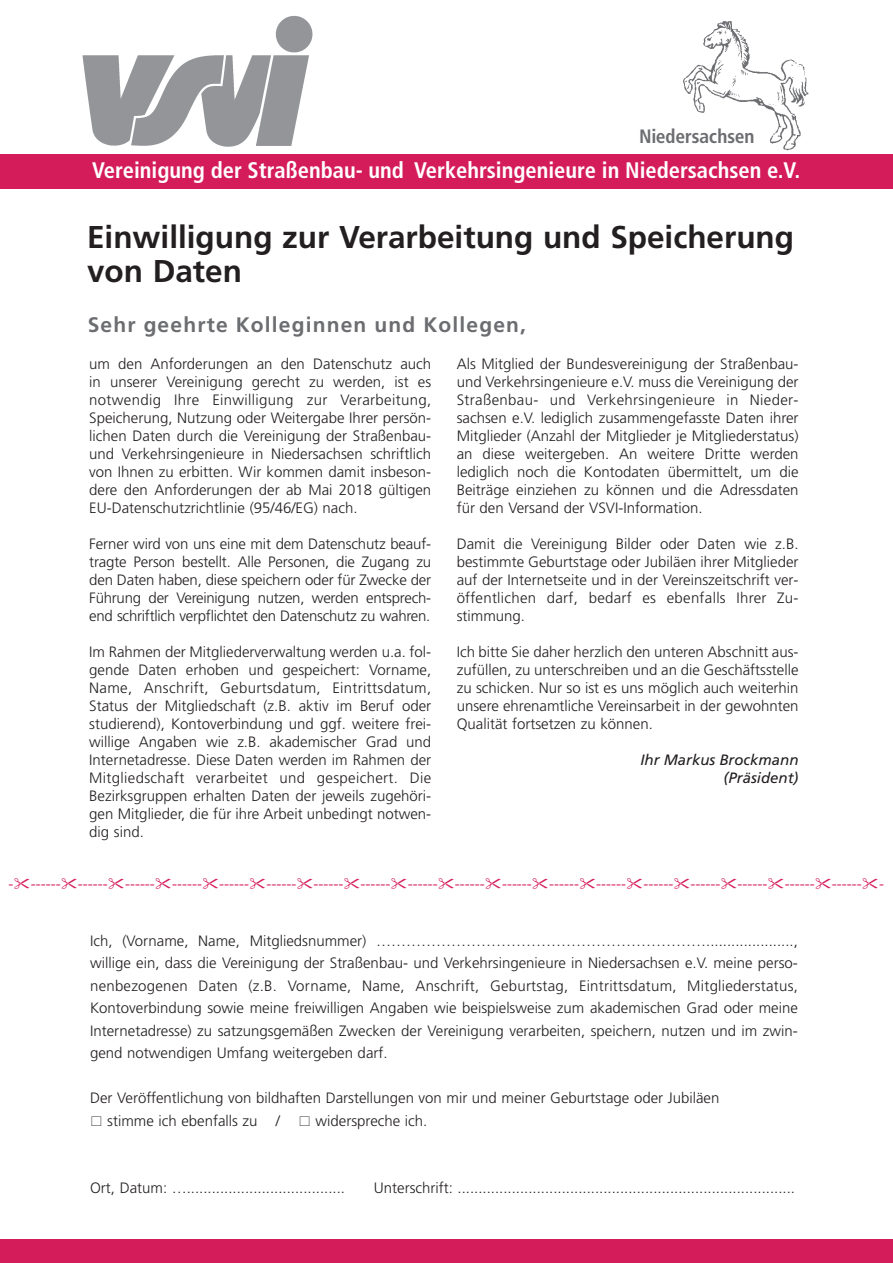
<style>
.page{position:relative;width:893px;height:1263px;background:#fff}
.page>*{position:absolute;margin:0;border:0;box-sizing:border-box;transform-origin:0 0}
.t1{font:700 31.5px/34.5px "Frutiger";color:#231f20}
.t2{font:700 condensed 22.5px "Frutiger";color:#fff}
.t3{font:700 21px "Frutiger";letter-spacing:.055em;color:#6c6d70}
.t4{font:700 19.05px "Frutiger Condensed BQ";letter-spacing:.01em;color:#6c6d70}
.t5{font:300 15px/18px "Frutiger";color:#231f20;text-align:justify}
.t6{font:300 15px "Frutiger";color:#d51c5b}
.t7{font:italic 15px/18px "Frutiger";color:#231f20;text-align:right}
</style>
<div class="page">
<div style="left:0;top:154px;width:893px;height:35px;background:#d51c5b"></div>
<img style="left:683px;top:21px;width:126px;height:130px">
<img style="left:82px;top:15px;width:230px;height:132px">
<div style="left:0;top:1239px;width:893px;height:24px;background:#d51c5b"></div>
<p class="t4" style="left:639px;top:125px;width:117px">Niedersachsen</p>
<h2 class="t2" style="left:92px;top:161px;width:710px">Vereinigung der Straßenbau- und Verkehrsingenieure in Niedersachsen e.V.</h2>
<h1 class="t1" style="left:87px;top:222px;width:708px">Einwilligung zur Verarbeitung und Speicherung von Daten</h1>
<h3 class="t3" style="left:88px;top:316px;width:440px">Sehr geehrte Kolleginnen und Kollegen,</h3>
<p class="t5" style="left:89px;top:356px;width:343px">um den Anforderungen an den Datenschutz auch in unserer Vereinigung gerecht zu werden, ist es notwendig Ihre Einwilligung zur Verarbeitung, Speicherung, Nutzung oder Weitergabe Ihrer persön&shy;lichen Daten durch die Vereinigung der Straßenbau&shy;und Verkehrsingenieure in Niedersachsen schriftlich von Ihnen zu erbitten. Wir kommen damit insbeson&shy;dere den Anforderungen der ab Mai 2018 gültigen EU-Datenschutzrichtlinie (95/46/EG) nach.</p>
<p class="t5" style="left:89px;top:536px;width:343px">Ferner wird von uns eine mit dem Datenschutz beauf&shy;tragte Person bestellt. Alle Personen, die Zugang zu den Daten haben, diese speichern oder für Zwecke der Führung der Vereinigung nutzen, werden entsprech&shy;end schriftlich verpflichtet den Datenschutz zu wahren.</p>
<p class="t5" style="left:89px;top:644px;width:343px">Im Rahmen der Mitgliederverwaltung werden u.a. fol&shy;gende Daten erhoben und gespeichert: Vorname, Name, Anschrift, Geburtsdatum, Eintrittsdatum, Status der Mitgliedschaft (z.B. aktiv im Beruf oder studierend), Kontoverbindung und ggf. weitere frei&shy;willige Angaben wie z.B. akademischer Grad und Internetadresse. Diese Daten werden im Rahmen der Mitgliedschaft verarbeitet und gespeichert. Die Bezirksgruppen erhalten Daten der jeweils zugehöri&shy;gen Mitglieder, die für ihre Arbeit unbedingt notwen&shy;dig sind.</p>
<p class="t5" style="left:457px;top:356px;width:343px">Als Mitglied der Bundesvereinigung der Straßenbau&shy;und Verkehrsingenieure e.V. muss die Vereinigung der Straßenbau- und Verkehrsingenieure in Nieder&shy;sachsen e.V. lediglich zusammengefasste Daten ihrer Mitglieder (Anzahl der Mitglieder je Mitgliederstatus) an diese weitergeben. An weitere Dritte werden lediglich noch die Kontodaten übermittelt, um die Beiträge einziehen zu können und die Adressdaten für den Versand der VSVI-Information.</p>
<p class="t5" style="left:457px;top:536px;width:343px">Damit die Vereinigung Bilder oder Daten wie z.B. bestimmte Geburtstage oder Jubiläen ihrer Mitglieder auf der Internetseite und in der Vereinszeitschrift ver&shy;öffentlichen darf, bedarf es ebenfalls Ihrer Zu&shy;stimmung.</p>
<p class="t5" style="left:457px;top:644px;width:343px">Ich bitte Sie daher herzlich den unteren Abschnitt aus&shy;zufüllen, zu unterschreiben und an die Geschäftsstelle zu schicken. Nur so ist es uns möglich auch weiterhin unsere ehrenamtliche Vereinsarbeit in der gewohnten Qualität fortsetzen zu können.</p>
<p class="t7" style="left:640px;top:752px;width:160px">Ihr Markus Brockmann (Präsident)</p>
<p class="t6" style="left:9px;top:878px;width:877px">- ------ ------ ------ ------ ------ ------ ------ ------ ------ ------ ------ ------ ------ ------ ------ ------ ------ ------ -</p>
<p class="t5" style="left:90px;top:930px;width:709px;line-height:22.5px">Ich, (Vorname, Name, Mitgliedsnummer) …………………………………………………………....................., willige ein, dass die Vereinigung der Straßenbau- und Verkehrsingenieure in Niedersachsen e.V. meine perso&shy;nenbezogenen Daten (z.B. Vorname, Name, Anschrift, Geburtstag, Eintrittsdatum, Mitgliederstatus, Kontoverbindung sowie meine freiwilligen Angaben wie beispielsweise zum akademischen Grad oder meine Internetadresse) zu satzungsgemäßen Zwecken der Vereinigung verarbeiten, speichern, nutzen und im zwin&shy;gend notwendigen Umfang weitergeben darf.</p>
<p class="t5" style="left:107px;top:1088px;width:614px;line-height:22.5px;text-indent:-17px">Der Veröffentlichung von bildhaften Darstellungen von mir und meiner Geburtstage oder Jubiläen stimme ich ebenfalls zu /</p>
<p class="t5" style="left:316px;top:1113px;width:113px">widerspreche ich.</p>
<p class="t5" style="left:90px;top:1180px;width:256px">Ort, Datum: …......................................</p>
<p class="t5" style="left:374px;top:1180px;width:423px">Unterschrift: .................................................................................</p>
</div>
